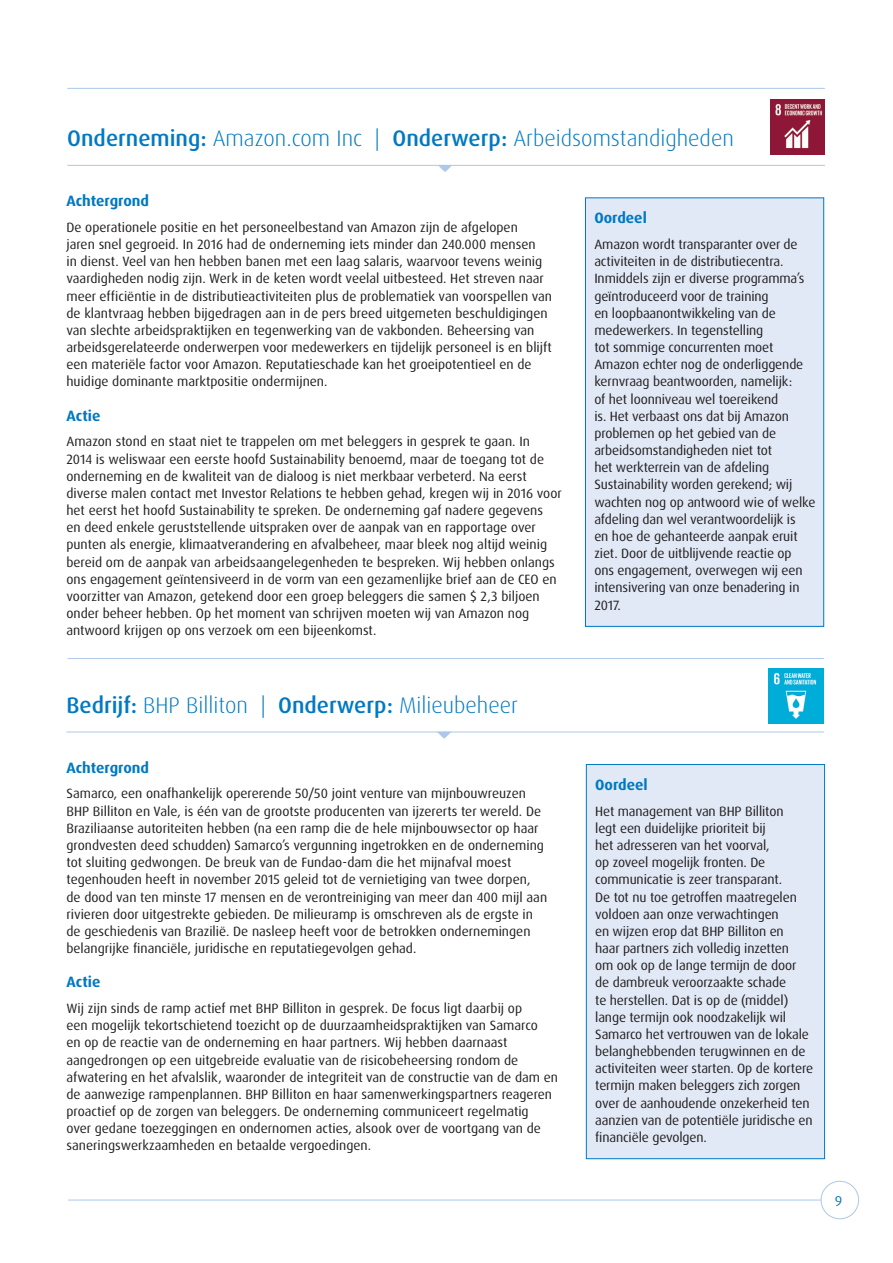
<style>
.page{position:relative;width:893px;height:1263px;background:#fff}
.page>*{position:absolute;margin:0;border:0;box-sizing:border-box;transform-origin:0 0}
.t1{font:300 22.5px "Dax Pro";color:#0079c2}
.t2{font:700 15px "Dax Pro";color:#0079c2}
.t3{font:14.25px "Dax Pro";color:#0079c2}
.t4{font:13.5px/17.1px "Dax Pro";color:#231f20}
.s1{font-weight:500}
</style>
<div class="page">
<div style="left:821px;top:1181px;width:38px;height:38px;border:1px solid #adc8e8;border-radius:50%"></div>
<hr style="left:68px;top:1200px;width:753px;height:1px;background:#adc8e8">
<hr style="left:67px;top:165px;width:758px;height:1px;background:#adc8e8">
<svg style="left:439px;top:166px;width:12px;height:6px"></svg>
<hr style="left:66px;top:732px;width:758px;height:1px;background:#adc8e8">
<svg style="left:437px;top:732px;width:15px;height:6px"></svg>
<div style="left:585px;top:198px;width:239px;height:428px;background:#e1e9f6"></div>
<div style="left:585px;top:197px;width:239px;height:430px;border:1px solid #0079c2"></div>
<div style="left:586px;top:764px;width:239px;height:395px;background:#e1e9f6"></div>
<div style="left:586px;top:764px;width:239px;height:395px;border:1px solid #0079c2"></div>
<img style="left:770px;top:100px;width:55px;height:55px">
<img style="left:769px;top:669px;width:54px;height:54px">
<hr style="left:67px;top:88px;width:758px;height:1px;background:#adc8e8">
<hr style="left:68px;top:658px;width:756px;height:1px;background:#adc8e8">
<h1 class="t1" style="left:67px;top:124px;width:668px"><span class="s1">Onderneming:</span> Amazon.com Inc | <span class="s1">Onderwerp:</span> Arbeidsomstandigheden</h1>
<p class="t2" style="left:66px;top:191px;width:84px">Achtergrond</p>
<p class="t4" style="left:66px;top:219px;width:487px">De operationele positie en het personeelbestand van Amazon zijn de afgelopen<br>jaren snel gegroeid. In 2016 had de onderneming iets minder dan 240.000 mensen<br>in dienst. Veel van hen hebben banen met een laag salaris, waarvoor tevens weinig vaardigheden nodig zijn. Werk in de keten wordt veelal uitbesteed. Het streven naar meer efficiëntie in de distributieactiviteiten plus de problematiek van voorspellen van de klantvraag hebben bijgedragen aan in de pers breed uitgemeten beschuldigingen van slechte arbeidspraktijken en tegenwerking van de vakbonden. Beheersing van arbeidsgerelateerde onderwerpen voor medewerkers en tijdelijk personeel is en blijft een materiële factor voor Amazon. Reputatieschade kan het groeipotentieel en de huidige dominante marktpositie ondermijnen.</p>
<p class="t2" style="left:66px;top:406px;width:36px">Actie</p>
<p class="t4" style="left:66px;top:433px;width:497px">Amazon stond en staat niet te trappelen om met beleggers in gesprek te gaan. In<br>2014 is weliswaar een eerste hoofd Sustainability benoemd, maar de toegang tot de onderneming en de kwaliteit van de dialoog is niet merkbaar verbeterd. Na eerst diverse malen contact met Investor Relations te hebben gehad, kregen wij in 2016 voor het eerst het hoofd Sustainability te spreken. De onderneming gaf nadere gegevens<br>en deed enkele geruststellende uitspraken over de aanpak van en rapportage over punten als energie, klimaatverandering en afvalbeheer, maar bleek nog altijd weinig bereid om de aanpak van arbeidsaangelegenheden te bespreken. Wij hebben onlangs ons engagement geïntensiveerd in de vorm van een gezamenlijke brief aan de CEO en voorzitter van Amazon, getekend door een groep beleggers die samen $ 2,3 biljoen onder beheer hebben. Op het moment van schrijven moeten wij van Amazon nog antwoord krijgen op ons verzoek om een bijeenkomst.</p>
<p class="t2" style="left:594px;top:208px;width:54px">Oordeel</p>
<p class="t4" style="left:594px;top:236px;width:223px">Amazon wordt transparanter over de activiteiten in de distributiecentra.<br>Inmiddels zijn er diverse programma’s geïntroduceerd voor de training<br>en loopbaanontwikkeling van de medewerkers. In tegenstelling<br>tot sommige concurrenten moet Amazon echter nog de onderliggende kernvraag beantwoorden, namelijk:<br>of het loonniveau wel toereikend<br>is. Het verbaast ons dat bij Amazon problemen op het gebied van de arbeidsomstandigheden niet tot<br>het werkterrein van de afdeling Sustainability worden gerekend; wij wachten nog op antwoord wie of welke afdeling dan wel verantwoordelijk is<br>en hoe de gehanteerde aanpak eruit ziet. Door de uitblijvende reactie op<br>ons engagement, overwegen wij een intensivering van onze benadering in 2017.</p>
<h1 class="t1" style="left:66px;top:690px;width:453px"><span class="s1">Bedrijf:</span> BHP Billiton | <span class="s1">Onderwerp:</span> Milieubeheer</h1>
<p class="t2" style="left:66px;top:758px;width:84px">Achtergrond</p>
<p class="t4" style="left:66px;top:785px;width:482px">Samarco, een onafhankelijk opererende 50/50 joint venture van mijnbouwreuzen BHP Billiton en Vale, is één van de grootste producenten van ijzererts ter wereld. De Braziliaanse autoriteiten hebben (na een ramp die de hele mijnbouwsector op haar grondvesten deed schudden) Samarco’s vergunning ingetrokken en de onderneming tot sluiting gedwongen. De breuk van de Fundao-dam die het mijnafval moest tegenhouden heeft in november 2015 geleid tot de vernietiging van twee dorpen, de dood van ten minste 17 mensen en de verontreiniging van meer dan 400 mijl aan rivieren door uitgestrekte gebieden. De milieuramp is omschreven als de ergste in de geschiedenis van Brazilië. De nasleep heeft voor de betrokken ondernemingen belangrijke financiële, juridische en reputatiegevolgen gehad.</p>
<p class="t2" style="left:66px;top:972px;width:36px">Actie</p>
<p class="t4" style="left:66px;top:1000px;width:493px">Wij zijn sinds de ramp actief met BHP Billiton in gesprek. De focus ligt daarbij op<br>een mogelijk tekortschietend toezicht op de duurzaamheidspraktijken van Samarco<br>en op de reactie van de onderneming en haar partners. Wij hebben daarnaast aangedrongen op een uitgebreide evaluatie van de risicobeheersing rondom de afwatering en het afvalslik, waaronder de integriteit van de constructie van de dam en de aanwezige rampenplannen. BHP Billiton en haar samenwerkingspartners reageren proactief op de zorgen van beleggers. De onderneming communiceert regelmatig<br>over gedane toezeggingen en ondernomen acties, alsook over de voortgang van de saneringswerkzaamheden en betaalde vergoedingen.</p>
<p class="t2" style="left:595px;top:775px;width:54px">Oordeel</p>
<p class="t4" style="left:595px;top:802px;width:219px">Het management van BHP Billiton<br>legt een duidelijke prioriteit bij<br>het adresseren van het voorval,<br>op zoveel mogelijk fronten. De communicatie is zeer transparant.<br>De tot nu toe getroffen maatregelen voldoen aan onze verwachtingen<br>en wijzen erop dat BHP Billiton en<br>haar partners zich volledig inzetten<br>om ook op de lange termijn de door de dambreuk veroorzaakte schade<br>te herstellen. Dat is op de (middel) lange termijn ook noodzakelijk wil Samarco het vertrouwen van de lokale belanghebbenden terugwinnen en de activiteiten weer starten. Op de kortere termijn maken beleggers zich zorgen over de aanhoudende onzekerheid ten aanzien van de potentiële juridische en financiële gevolgen.</p>
<p class="t3" style="left:835px;top:1191px;width:9px">9</p>
</div>
